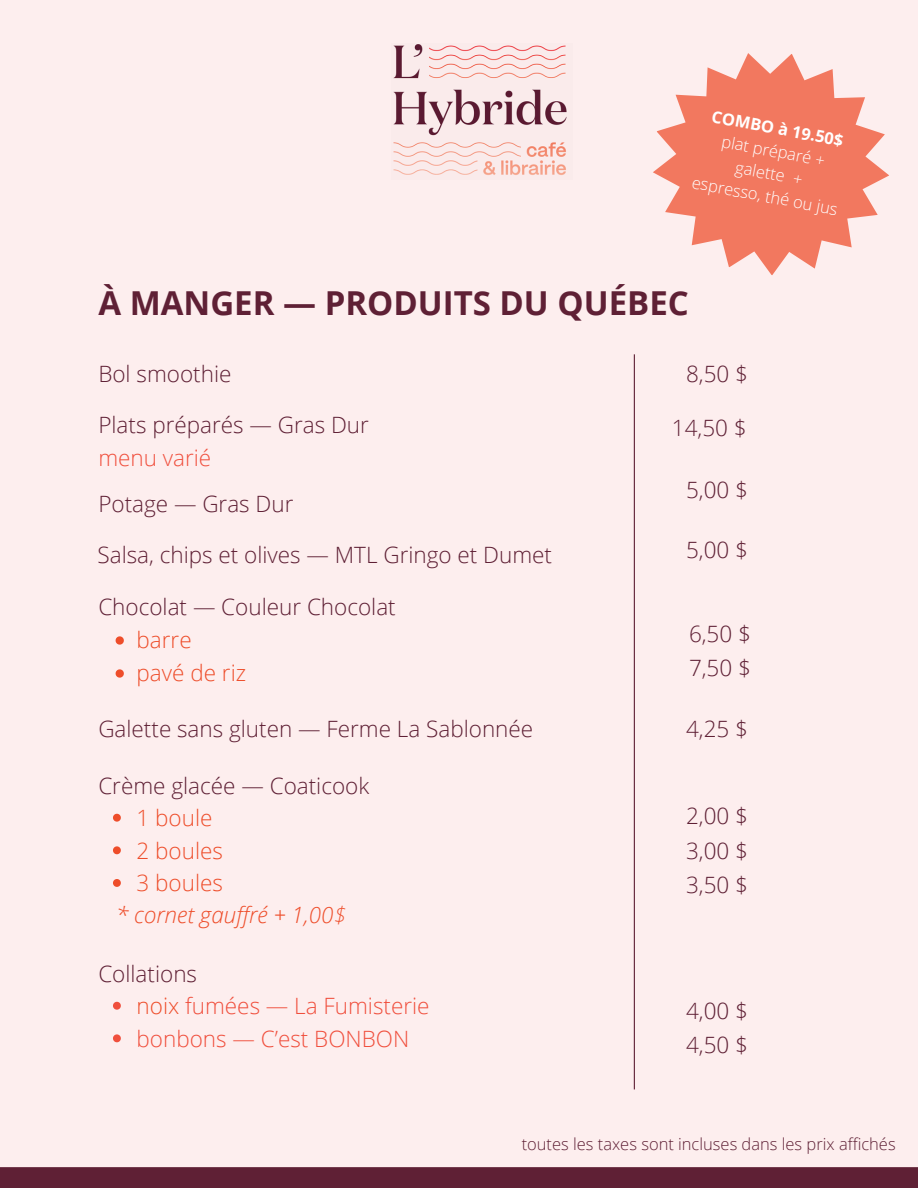
<style>
.page{position:relative;width:918px;height:1188px;background:#fdeeee}
.page>*{position:absolute;margin:0;border:0;box-sizing:border-box;transform-origin:0 0}
.t1{font:700 33px "Open Sans";color:#5f2035}
.t2{font:300 22.5px/34.8px "Open Sans";color:#5f2035}
.t3{font:300 22.5px "Open Sans";color:#f04f3d}
.t4{font:300 22.5px "Open Sans";color:#ee4d2a}
.t5{font:italic 300 22.5px "Open Sans";color:#ee4d2a}
.t6{font:300 16.5px "Open Sans";color:#5f2035}
.t7{font:300 16.5px "Open Sans";color:#fff}
.t8{font:700 16.5px "Open Sans";color:#fff}
.s1{color:#f04f3d}
.s2{color:#ee4d2a}
</style>
<div class="page">
<svg style="left:116px;top:636px;width:8px;height:9px"></svg>
<svg style="left:116px;top:669px;width:8px;height:9px"></svg>
<hr style="left:634px;top:354px;width:1px;height:735px;background:#5f2035">
<svg style="left:653px;top:53px;width:236px;height:222px;fill:#f2785f"></svg>
<svg style="left:113px;top:1002px;width:8px;height:8px"></svg>
<svg style="left:113px;top:1034px;width:8px;height:8px"></svg>
<svg style="left:113px;top:814px;width:8px;height:8px"></svg>
<svg style="left:113px;top:846px;width:8px;height:8px"></svg>
<svg style="left:113px;top:879px;width:8px;height:8px"></svg>
<div style="left:0;top:1167px;width:918px;height:21px;background:#5f2035"></div>
<img style="left:393px;top:44px;width:174px;height:132px">
<h2 class="t8" style="left:714px;top:104px;width:135px;rotate:11deg">COMBO à 19.50$</h2>
<h2 class="t7" style="left:724px;top:129px;width:106px;rotate:11deg">plat préparé +</h2>
<h2 class="t7" style="left:694px;top:170px;width:150px;rotate:11deg">espresso, thé ou jus</h2>
<h2 class="t7" style="left:738px;top:155px;width:70px;rotate:11deg">galette +</h2>
<p class="t1" style="left:98px;top:280px;width:592px">À MANGER — PRODUITS DU QUÉBEC</p>
<h2 class="t2" style="left:98px;top:356px;width:135px">Bol smoothie</h2>
<h2 class="t2" style="left:686px;top:356px;width:63px">8,50 $</h2>
<p class="t2" style="left:98px;top:408px;width:272px;line-height:32.7px">Plats préparés — Gras Dur <span class="s1">menu varié</span></p>
<h2 class="t2" style="left:98px;top:486px;width:197px">Potage — Gras Dur</h2>
<h2 class="t2" style="left:98px;top:536px;width:456px">Salsa, chips et olives — MTL Gringo et Dumet</h2>
<p class="t2" style="left:98px;top:589px;width:299px">Chocolat — Couleur Chocolat</p>
<p class="t4" style="left:137px;top:624px;width:57px">barre</p>
<p class="t4" style="left:137px;top:657px;width:111px">pavé de riz</p>
<h2 class="t2" style="left:98px;top:711px;width:436px">Galette sans gluten — Ferme La Sablonnée</h2>
<h2 class="t2" style="left:98px;top:767px;width:272px">Crème glacée — Coaticook</h2>
<p class="t4" style="left:137px;top:802px;width:77px">1 boule</p>
<p class="t4" style="left:137px;top:835px;width:88px">2 boules</p>
<h2 class="t4" style="left:137px;top:867px;width:88px">3 boules</h2>
<h2 class="t5" style="left:116px;top:899px;width:232px">* cornet gauffré + 1,00$</h2>
<p class="t2" style="left:98px;top:955px;width:100px">Collations</p>
<p class="t3" style="left:137px;top:990px;width:294px"><span class="s2">noix</span> fumées — La Fumisterie</p>
<p class="t3" style="left:137px;top:1023px;width:274px">bonbons — C’est BONBON</p>
<h2 class="t2" style="left:672px;top:410px;width:76px">14,50 $</h2>
<h2 class="t2" style="left:686px;top:472px;width:63px">5,00 $</h2>
<p class="t2" style="left:686px;top:532px;width:63px">5,00 $</p>
<h1 class="t2" style="left:689px;top:616px;width:63px">6,50 $</h1>
<h2 class="t2" style="left:689px;top:650px;width:63px">7,50 $</h2>
<p class="t2" style="left:686px;top:711px;width:63px">4,25 $</p>
<h2 class="t2" style="left:686px;top:798px;width:63px;text-align:justify">2,00 $ 3,00 $ 3,50 $</h2>
<h2 class="t2" style="left:686px;top:992px;width:64px">4,00 $<br>4,50 $</h2>
<h2 class="t6" style="left:522px;top:1132px;width:376px">toutes les taxes sont incluses dans les prix affichés</h2>
</div>
